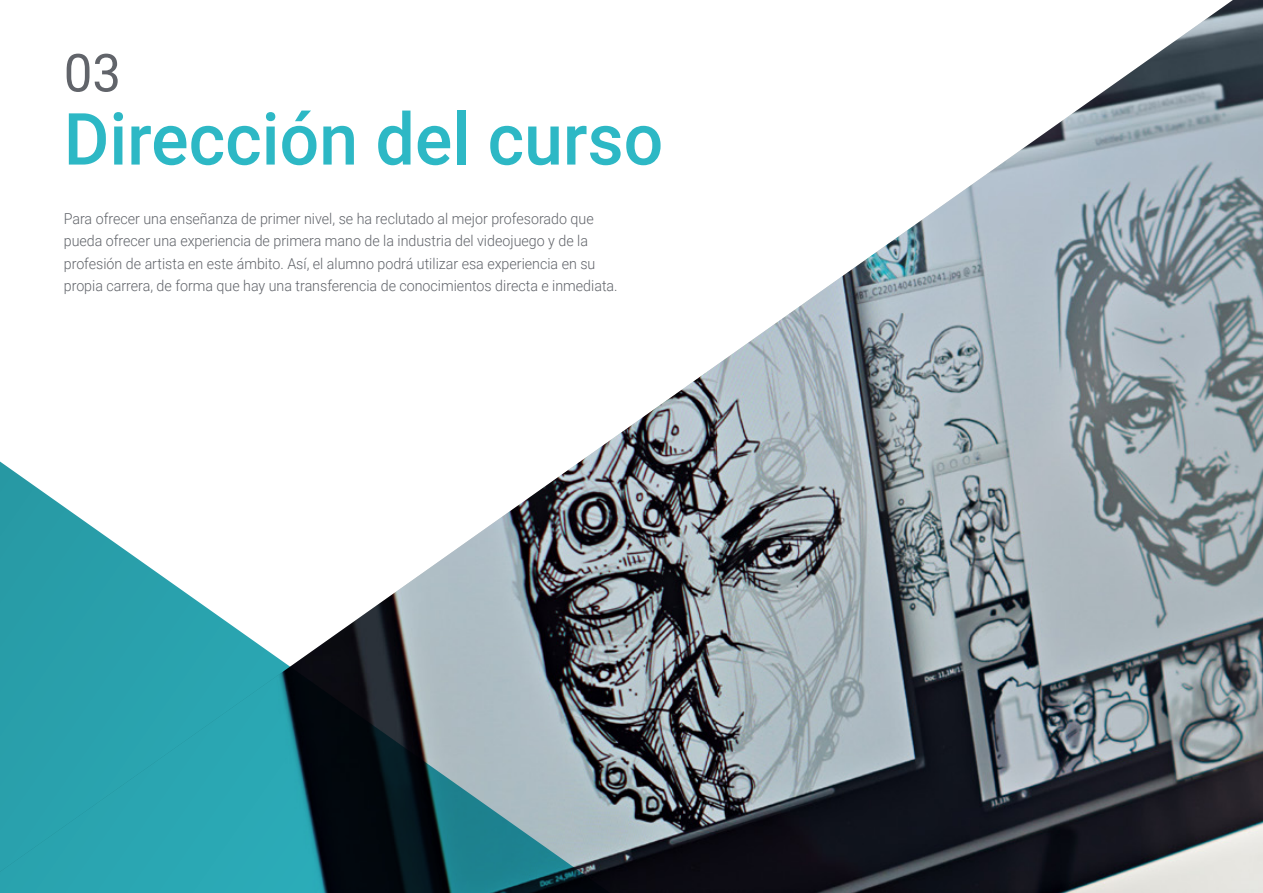
<style>
.page{position:relative;width:1263px;height:893px;background:#fff}
.page>*{position:absolute;margin:0;border:0;box-sizing:border-box;transform-origin:0 0}
.t1{font:500 72px "Roboto";color:#2db8c5}
.t2{font:52.5px "Roboto";color:#61646a}
.t3{font:300 15px/22.5px "Roboto";color:#61646a;scale:.95 1}
</style>
<div class="page">
<img style="left:602px;top:0;width:661px;height:893px">
<svg style="left:0;top:446px;width:640px;height:447px"></svg>
<h2 class="t2" style="left:64px;top:36px;width:59px">03</h2>
<h1 class="t1" style="left:64px;top:89px;width:601px">Dirección del curso</h1>
<p class="t3" style="left:64px;top:207px;width:584px">Para ofrecer una enseñanza de primer nivel, se ha reclutado al mejor profesorado que pueda ofrecer una experiencia de primera mano de la industria del videojuego y de la profesión de artista en este ámbito. Así, el alumno podrá utilizar esa experiencia en su propia carrera, de forma que hay una transferencia de conocimientos directa e inmediata.</p>
</div>
